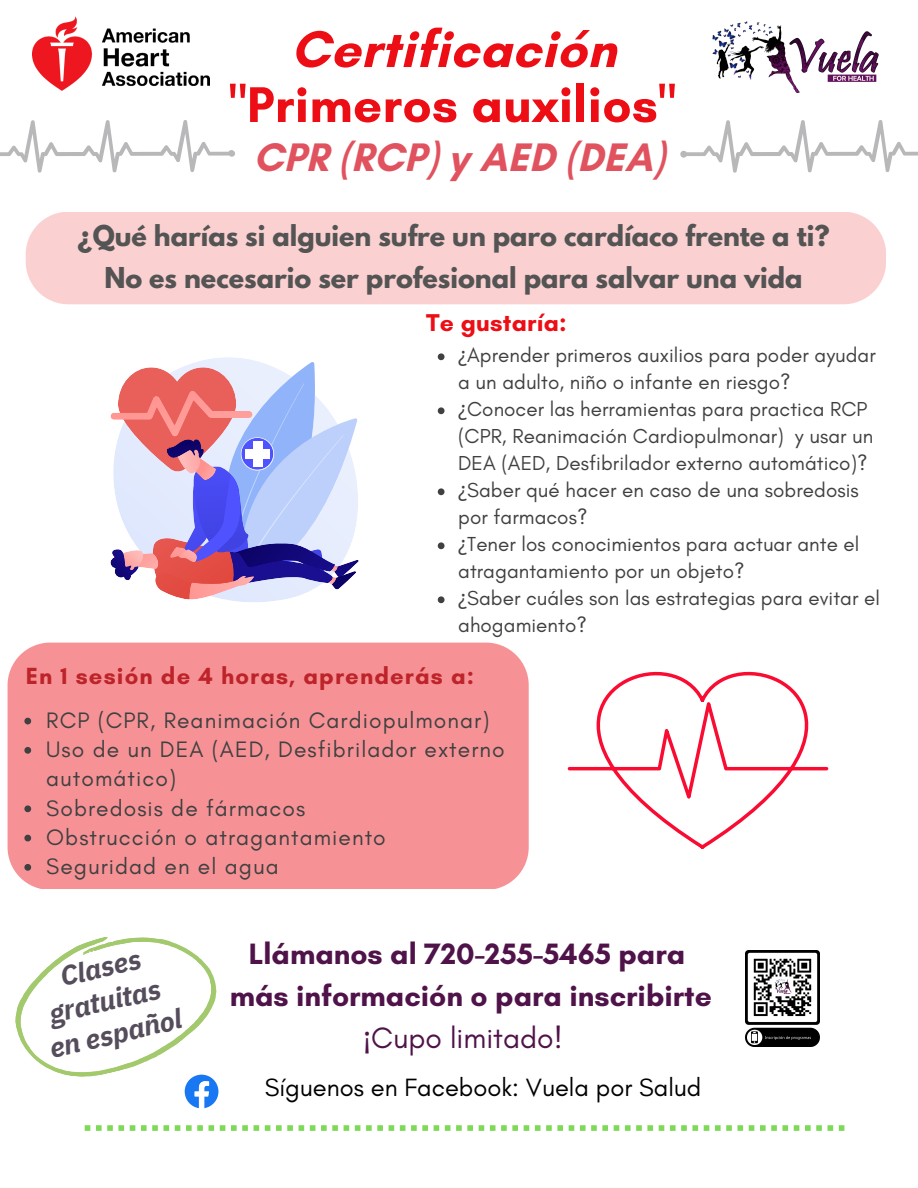
<style>
.page{position:relative;width:918px;height:1188px;background:#fff}
.page>*{position:absolute;margin:0;border:0;box-sizing:border-box;transform-origin:0 0}
.t1{font:700 52.5px "Glacial Indifference";letter-spacing:.01em;color:#ed0d15}
.t2{font:700 51px "Glacial Indifference";letter-spacing:.01em;color:#ed0d15}
.t3{font:700 40.5px "Glacial Indifference";letter-spacing:.01em;color:#e1525f}
.t4{font:700 30px/41.7px "Glacial Indifference";color:#4f1349;text-align:center}
.t5{font:italic 700 27.6px/33.8px "IBM Plex Sans";color:#554d5c;text-align:center}
.t6{font:700 25.5px/41.7px "League Spartan";color:#545454;text-align:center}
.t7{font:25.5px "Glacial Indifference";color:#000}
.t8{font:700 24.75px "Glacial Indifference";letter-spacing:.01em;color:#ed0d15}
.t9{font:700 23.85px "Glacial Indifference";letter-spacing:.045em;color:#bd2429}
.t10{font:22.8px/29.2px "Glacial Indifference";letter-spacing:.045em;color:#404040}
.t11{font:20.55px/27px "Glacial Indifference";letter-spacing:.005em;color:#404040}
.s1{font-family:"Noto Sans"}
.s2{font-family:"Noto Sans";font-weight:400}
.s3{font-weight:400}
</style>
<div class="page">
<div style="left:26px;top:212px;width:860px;height:92px;background:#fbd0d0"></div>
<img style="left:746px;top:950px;width:73px;height:96px">
<svg style="left:85px;top:1125px;width:759px;height:6px"></svg>
<svg style="left:15px;top:937px;width:204px;height:171px"></svg>
<img style="left:32px;top:16px;width:178px;height:75px">
<svg style="left:568px;top:671px;width:260px;height:178px"></svg>
<div style="left:8px;top:643px;width:521px;height:246px;background:#f69296"></div>
<svg style="left:24px;top:718px;width:7px;height:6px"></svg>
<svg style="left:24px;top:747px;width:7px;height:7px"></svg>
<svg style="left:24px;top:805px;width:7px;height:7px"></svg>
<svg style="left:24px;top:835px;width:7px;height:6px"></svg>
<svg style="left:24px;top:864px;width:7px;height:7px"></svg>
<svg style="left:198px;top:357px;width:80px;height:245px"></svg>
<svg style="left:110px;top:362px;width:249px;height:238px;background:#c4aed1"></svg>
<div style="left:253px;top:441px;width:10px;height:25px;background:#fff"></div>
<div style="left:245px;top:449px;width:25px;height:10px;background:#fff"></div>
<svg style="left:0;top:120px;width:235px;height:53px"></svg>
<svg style="left:680px;top:120px;width:238px;height:53px"></svg>
<img style="left:712px;top:21px;width:167px;height:72px">
<svg style="left:438px;top:353px;width:7px;height:7px"></svg>
<svg style="left:438px;top:407px;width:7px;height:7px"></svg>
<svg style="left:438px;top:488px;width:7px;height:7px"></svg>
<svg style="left:438px;top:542px;width:7px;height:7px"></svg>
<svg style="left:438px;top:596px;width:7px;height:7px"></svg>
<h1 class="t1" style="left:291px;top:17px;width:327px">Certificación</h1>
<h2 class="t2" style="left:229px;top:74px;width:449px">"Primeros auxilios"</h2>
<h3 class="t3" style="left:253px;top:133px;width:413px">CPR (RCP) y AED (DEA)</h3>
<p class="t6" style="left:78px;top:218px;width:754px">¿Qué harías si alguien sufre un paro cardíaco frente a ti?<br>No es necesario ser profesional para salvar una vida</p>
<p class="t8" style="left:426px;top:308px;width:142px">Te gustaría:</p>
<p class="t11" style="left:458px;top:342px;width:423px"><span class="s1">¿</span>Aprender primeros auxilios para poder ayudar a un adulto, niño o infante en riesgo? <span class="s1">¿</span>Conocer las herramientas para practica RCP (CPR, Reanimación Cardiopulmonar) y usar un DEA (AED, Desfibrilador externo automático)? <span class="s1">¿</span>Saber qué hacer en caso de una sobredosis por farmacos?<br><span class="s1">¿</span>Tener los conocimientos para actuar ante el atragantamiento por un objeto?<br><span class="s1">¿</span>Saber cuáles son las estrategias para evitar el ahogamiento?</p>
<p class="t9" style="left:26px;top:661px;width:450px">En 1 sesión de 4 horas, aprenderás a:</p>
<p class="t10" style="left:46px;top:705px;width:460px">RCP (CPR, Reanimación Cardiopulmonar)<br>Uso de un DEA (AED, Desfibrilador externo automático)<br>Sobredosis de fármacos<br>Obstrucción o atragantamiento<br>Seguridad en el agua</p>
<h3 class="t5" style="left:31px;top:966px;width:136px;rotate:-13deg">Clases gratuitas en español</h3>
<h3 class="t4" style="left:230px;top:933px;width:484px">Llámanos al 720-255-5465 para más información o para inscribirte <span class="s2">¡</span><span class="s3">Cupo limitado!</span></h3>
<p class="t7" style="left:265px;top:1072px;width:438px">Síguenos en Facebook: Vuela por Salud</p>
</div>
